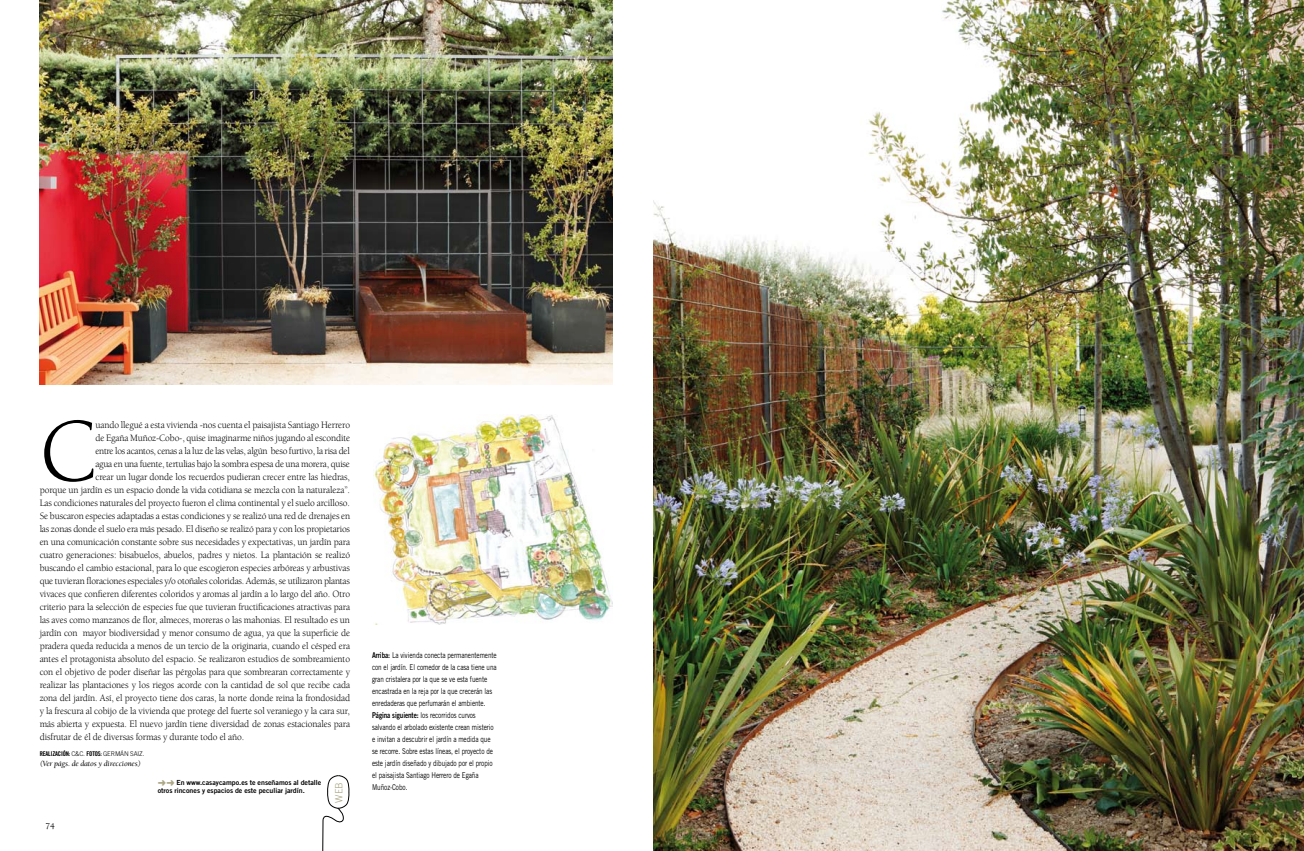
<style>
.page{position:relative;width:1304px;height:851px;background:#fff}
.page>*{position:absolute;margin:0;border:0;box-sizing:border-box;transform-origin:0 0}
.t1{font:91.9px "Berkeley";color:#000;scale:.95 1}
.t2{font:10px "Berkeley";letter-spacing:-.01em;color:#000;scale:.95 1}
.t3{font:300 10px "Trade Gothic";color:#aba785}
.t4{font:500 9px "Berkeley";color:#000}
.t5{font:8px/12px "Trade Gothic";letter-spacing:-.01em;color:#000;scale:.8 1}
.t6{font:italic 8px "Berkeley";letter-spacing:-.01em;color:#000}
.t7{font:7px/8px "Trade Gothic Bold Two";color:#000}
.t8{font:6.5px "Trade Gothic Bold Cond Twenty";letter-spacing:-.02em;color:#000}
.s1{font-family:"Trade Gothic";font-weight:300}
.s2{color:#aba785}
.s3{font-family:"Trade Gothic Bold Two"}
</style>
<div class="page">
<img style="left:653px;top:0;width:651px;height:850px">
<svg style="left:322px;top:775px;width:27px;height:75px"></svg>
<img style="left:40px;top:0;width:572px;height:384px">
<img style="left:374px;top:415px;width:239px;height:209px">
<h1 class="t1" style="left:40px;top:402px;width:61px">C</h1>
<p class="t2" style="left:95px;top:419px;width:270px">uando llegué a esta vivienda -nos cuenta el paisajista Santiago Herrero</p>
<p class="t2" style="left:95px;top:432px;width:270px">de Egaña Muñoz-Cobo-, quise imaginarme niños jugando al escondite</p>
<p class="t2" style="left:95px;top:445px;width:269px">entre los acantos, cenas a la luz de las velas, algún beso furtivo, la risa del</p>
<p class="t2" style="left:95px;top:458px;width:269px">agua en una fuente, tertulias bajo la sombra espesa de una morera, quise</p>
<p class="t2" style="left:95px;top:471px;width:270px">crear un lugar donde los recuerdos pudieran crecer entre las hiedras,</p>
<p class="t2" style="left:40px;top:484px;width:328px">porque un jardín es un espacio donde la vida cotidiana se mezcla con la naturaleza”.</p>
<p class="t2" style="left:40px;top:497px;width:328px">Las condiciones naturales del proyecto fueron el clima continental y el suelo arcilloso.</p>
<p class="t2" style="left:40px;top:510px;width:328px">Se buscaron especies adaptadas a estas condiciones y se realizó una red de drenajes en</p>
<p class="t2" style="left:40px;top:523px;width:328px">las zonas donde el suelo era más pesado. El diseño se realizó para y con los propietarios</p>
<p class="t2" style="left:40px;top:536px;width:328px">en una comunicación constante sobre sus necesidades y expectativas, un jardín para</p>
<p class="t2" style="left:40px;top:549px;width:328px">cuatro generaciones: bisabuelos, abuelos, padres y nietos. La plantación se realizó</p>
<p class="t2" style="left:40px;top:562px;width:328px">buscando el cambio estacional, para lo que escogieron especies arbóreas y arbustivas</p>
<p class="t2" style="left:40px;top:575px;width:328px">que tuvieran floraciones especiales y/o otoñales coloridas. Además, se utilizaron plantas</p>
<p class="t2" style="left:40px;top:588px;width:328px">vivaces que confieren diferentes coloridos y aromas al jardín a lo largo del año. Otro</p>
<p class="t2" style="left:40px;top:601px;width:328px">criterio para la selección de especies fue que tuvieran fructificaciones atractivas para</p>
<p class="t2" style="left:40px;top:614px;width:328px">las aves como manzanos de flor, almeces, moreras o las mahonias. El resultado es un</p>
<p class="t2" style="left:40px;top:627px;width:328px">jardín con mayor biodiversidad y menor consumo de agua, ya que la superficie de</p>
<p class="t2" style="left:40px;top:640px;width:328px">pradera queda reducida a menos de un tercio de la originaria, cuando el césped era</p>
<p class="t2" style="left:40px;top:653px;width:328px">antes el protagonista absoluto del espacio. Se realizaron estudios de sombreamiento</p>
<p class="t2" style="left:40px;top:666px;width:328px">con el objetivo de poder diseñar las pérgolas para que sombrearan correctamente y</p>
<p class="t2" style="left:40px;top:679px;width:328px">realizar las plantaciones y los riegos acorde con la cantidad de sol que recibe cada</p>
<p class="t2" style="left:40px;top:692px;width:328px">zona del jardín. Así, el proyecto tiene dos caras, la norte donde reina la frondosidad</p>
<p class="t2" style="left:40px;top:705px;width:328px">y la frescura al cobijo de la vivienda que protege del fuerte sol veraniego y la cara sur,</p>
<p class="t2" style="left:40px;top:718px;width:328px">más abierta y expuesta. El nuevo jardín tiene diversidad de zonas estacionales para</p>
<p class="t2" style="left:40px;top:731px;width:217px">disfrutar de él de diversas formas y durante todo el año.</p>
<p class="t8" style="left:40px;top:749px;width:106px">REALIZACIÓN: <span class="s1">C&amp;C.</span> FOTOS: <span class="s1">GERMÁN SAIZ.</span></p>
<p class="t6" style="left:40px;top:759px;width:103px">(Ver págs. de datos y direcciones)</p>
<p class="t7" style="left:158px;top:778px;width:165px"><span class="s2">➜➜</span> En www.casaycampo.es te enseñamos al detalle otros rincones y espacios de este peculiar jardín.</p>
<p class="t3" style="left:333px;top:802px;width:22px;rotate:-90deg">WEB</p>
<p class="t4" style="left:45px;top:821px;width:11px">74</p>
<p class="t5" style="left:372px;top:649px;width:157px"><span class="s3">Arriba:</span> La vivienda conecta permanentemente con el jardín. El comedor de la casa tiene una gran cristalera por la que se ve esta fuente encastrada en la reja por la que crecerán las enredaderas que perfumarán el ambiente.<br><span class="s3">Página siguiente:</span> los recorridos curvos salvando el arbolado existente crean misterio e invitan a descubrir el jardín a medida que se recorre. Sobre estas líneas, el proyecto de este jardín diseñado y dibujado por el propio el paisajista Santiago Herrero de Egaña Muñoz-Cobo.</p>
</div>
